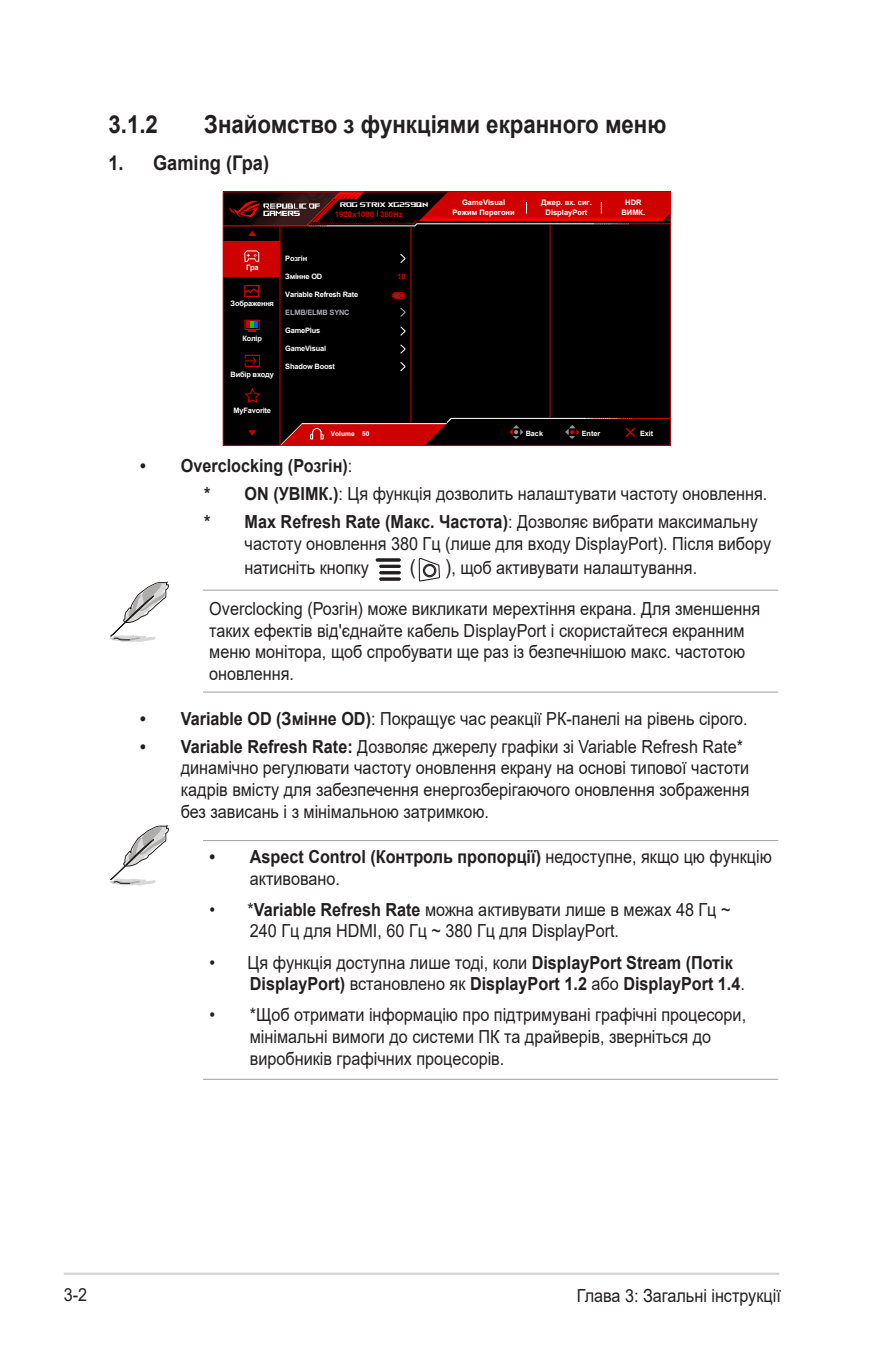
<style>
.page{position:relative;width:893px;height:1346px;background:#fff}
.page>*{position:absolute;margin:0;border:0;box-sizing:border-box;transform-origin:0 0}
.Heading_2{font:700 24.75px "Arial";color:#231f20;scale:.9 1}
.t1{font:700 20.25px "Arial";color:#231f20;scale:.9 1}
.t2{font:20.25px "Arial";color:#231f20;scale:.9 1}
.Page_No__Left{font:18px/21.6px "Arial";color:#231f20;scale:.9 1}
.t3{font:700 18px/21.6px "Arial";color:#231f20;scale:.9 1}
.t4{font:700 7.88px "Arial";color:#cf0000}
.t5{font:700 7.42px "Arial";letter-spacing:-.025em;color:#fff}
.t6{font:700 7.42px/9.2px "Arial";color:#fff;text-align:center}
.t7{font:700 7.42px "Arial";letter-spacing:-.025em;color:#a8a9ad}
.t8{font:700 7.42px "Arial";color:#cf0000}
.t9{font:700 7.2px "Arial";color:#fff}
.t10{font:6.52px "ROG Fonts";color:#fff}
.t11{font:700 6.52px "Arial";color:#fff}
.s1{font-weight:400}
.s2{font-weight:700}
.s3{font-size:20.25px}
</style>
<div class="page">
<hr style="left:64px;top:1272px;width:715px;height:3px;background:#d1d2d4">
<img style="left:225px;top:194px;width:444px;height:250px">
<hr style="left:280px;top:227px;width:1px;height:218px;background:#cf0000">
<hr style="left:411px;top:227px;width:1px;height:195px;background:#cf0000">
<hr style="left:550px;top:225px;width:1px;height:193px;background:#cf0000">
<svg style="left:509px;top:425px;width:14px;height:14px"></svg>
<svg style="left:565px;top:425px;width:14px;height:14px"></svg>
<svg style="left:626px;top:428px;width:9px;height:9px"></svg>
<div style="left:223px;top:192px;width:448px;height:254px;border:1px solid #cf0000"></div>
<svg style="left:526px;top:202px;width:1px;height:12px"></svg>
<svg style="left:601px;top:202px;width:1px;height:12px"></svg>
<div style="left:223px;top:241px;width:57px;height:35px;background:#cf0000"></div>
<svg style="left:310px;top:428px;width:14px;height:11px"></svg>
<svg style="left:248px;top:231px;width:8px;height:5px"></svg>
<svg style="left:248px;top:430px;width:8px;height:5px"></svg>
<svg style="left:244px;top:320px;width:16px;height:12px"></svg>
<svg style="left:244px;top:285px;width:15px;height:12px"></svg>
<svg style="left:245px;top:355px;width:15px;height:12px"></svg>
<svg style="left:244px;top:250px;width:15px;height:12px"></svg>
<svg style="left:245px;top:388px;width:15px;height:15px"></svg>
<svg style="left:400px;top:254px;width:6px;height:9px"></svg>
<svg style="left:400px;top:327px;width:6px;height:8px"></svg>
<svg style="left:400px;top:308px;width:6px;height:9px"></svg>
<svg style="left:400px;top:344px;width:6px;height:9px"></svg>
<svg style="left:400px;top:362px;width:6px;height:9px"></svg>
<svg style="left:392px;top:292px;width:14px;height:7px"></svg>
<hr style="left:376px;top:558px;width:25px;height:3px;background:#231f20;border-radius:2px">
<hr style="left:379px;top:565px;width:22px;height:3px;background:#231f20;border-radius:2px">
<hr style="left:379px;top:571px;width:22px;height:3px;background:#231f20;border-radius:2px">
<svg style="left:379px;top:577px;width:22px;height:4px"></svg>
<svg style="left:419px;top:558px;width:21px;height:23px"></svg>
<hr style="left:203px;top:589px;width:575px;height:2px;background:#a8a9ad">
<hr style="left:203px;top:691px;width:575px;height:2px;background:#a8a9ad">
<svg style="left:109px;top:581px;width:60px;height:61px"></svg>
<hr style="left:203px;top:840px;width:575px;height:1px;background:#a8a9ad">
<hr style="left:203px;top:1079px;width:575px;height:1px;background:#a8a9ad">
<svg style="left:110px;top:825px;width:59px;height:61px"></svg>
<p class="Heading_2" style="left:108px;top:107px;width:57px">3.1.2</p>
<p class="Heading_2" style="left:204px;top:107px;width:515px">Знайомство з функціями екранного меню</p>
<p class="t1" style="left:108px;top:148px;width:180px">1. Gaming (Гра)</p>
<p class="t10" style="left:340px;top:201px;width:90px">ROG STRIX XG259QN</p>
<p class="t4" style="left:335px;top:208px;width:69px">1920x1080 380Hz</p>
<p class="t6" style="left:453px;top:198px;width:64px">GameVisual<br>Режим Перегони</p>
<p class="t5" style="left:625px;top:197px;width:18px">HDR</p>
<p class="t6" style="left:541px;top:198px;width:52px">Джер. вх. сиг.</p>
<p class="t5" style="left:621px;top:207px;width:25px">ВИМК.</p>
<p class="t6" style="left:546px;top:207px;width:43px">DisplayPort</p>
<p class="t5" style="left:246px;top:262px;width:14px">Гра</p>
<p class="t5" style="left:231px;top:298px;width:45px">Зображення</p>
<p class="t5" style="left:242px;top:333px;width:21px">Колір</p>
<p class="t5" style="left:231px;top:369px;width:45px">Вибір входу</p>
<p class="t5" style="left:233px;top:405px;width:39px">MyFavorite</p>
<p class="t5" style="left:285px;top:253px;width:23px">Розгін</p>
<p class="t5" style="left:285px;top:271px;width:38px">Змінне OD</p>
<p class="t5" style="left:285px;top:289px;width:74px">Variable Refresh Rate</p>
<p class="t7" style="left:285px;top:307px;width:66px">ELMB/ELMB SYNC</p>
<p class="t5" style="left:285px;top:325px;width:36px">GamePlus</p>
<p class="t5" style="left:285px;top:343px;width:42px">GameVisual</p>
<p class="t5" style="left:285px;top:361px;width:51px">Shadow Boost</p>
<p class="t8" style="left:397px;top:271px;width:10px">10</p>
<p class="t11" style="left:331px;top:429px;width:40px">Volume 50</p>
<p class="t9" style="left:526px;top:429px;width:19px">Back</p>
<p class="t9" style="left:582px;top:429px;width:20px">Enter</p>
<p class="t9" style="left:640px;top:429px;width:15px">Exit</p>
<p class="t3" style="left:140px;top:455px;width:237px">• Overclocking (Розгін)<span class="s1">:</span></p>
<p class="Page_No__Left" style="left:204px;top:483px;width:627px"><span class="s2">* ON (УВІМК.)</span>: Ця функція дозволить налаштувати частоту оновлення.</p>
<p class="Page_No__Left" style="left:245px;top:511px;width:586px;text-indent:-40px"><span class="s2">* Max Refresh Rate (Макс. Частота)</span>: Дозволяє вибрати максимальну частоту оновлення 380 Гц (лише для входу DisplayPort). Після вибору</p>
<p class="Page_No__Left" style="left:245px;top:557px;width:140px">натисніть кнопку</p>
<p class="t2" style="left:410px;top:553px;width:8px">(</p>
<p class="Page_No__Left" style="left:445px;top:557px;width:281px"><span class="s3">)</span>, щоб активувати налаштування.</p>
<p class="Page_No__Left" style="left:209px;top:598px;width:614px">Overclocking (Розгін) може викликати мерехтіння екрана. Для зменшення таких ефектів від'єднайте кабель DisplayPort і скористайтеся екранним меню монітора, щоб спробувати ще раз із безпечнішою макс. частотою оновлення.</p>
<p class="Page_No__Left" style="left:140px;top:707px;width:676px"><span class="s2">• Variable OD (Змінне OD)</span>: Покращує час реакції РК-панелі на рівень сірого.</p>
<p class="Page_No__Left" style="left:181px;top:735px;width:633px;text-indent:-40px"><span class="s2">• Variable Refresh Rate:</span> Дозволяє джерелу графіки зі Variable Refresh Rate* динамічно регулювати частоту оновлення екрану на основі типової частоти кадрів вмісту для забезпечення енергозберігаючого оновлення зображення без зависань і з мінімальною затримкою.</p>
<p class="Page_No__Left" style="left:250px;top:846px;width:582px;text-indent:-40px"><span class="s2">• Aspect Control (Контроль пропорції)</span> недоступне, якщо цю функцію активовано.</p>
<p class="Page_No__Left" style="left:250px;top:898px;width:536px;text-indent:-40px">• *<span class="s2">Variable Refresh Rate</span> можна активувати лише в межах 48 Гц ~<br>240 Гц для HDMI, 60 Гц ~ 380 Гц для DisplayPort.</p>
<p class="t3" style="left:250px;top:951px;width:552px;text-indent:-40px"><span class="s1">• Ця функція доступна лише тоді, коли</span> DisplayPort Stream (Потік<br>DisplayPort) <span class="s1">встановлено як</span> DisplayPort 1.2 <span class="s1">або</span> DisplayPort 1.4<span class="s1">.</span></p>
<p class="Page_No__Left" style="left:250px;top:1004px;width:553px;text-indent:-40px">• *Щоб отримати інформацію про підтримувані графічні процесори, мінімальні вимоги до системи ПК та драйверів, зверніться до виробників графічних процесорів.</p>
<p class="Page_No__Left" style="left:64px;top:1283px;width:28px">3-2</p>
<p class="Page_No__Left" style="left:577px;top:1284px;width:228px">Глава 3: Загальні інструкції</p>
</div>
